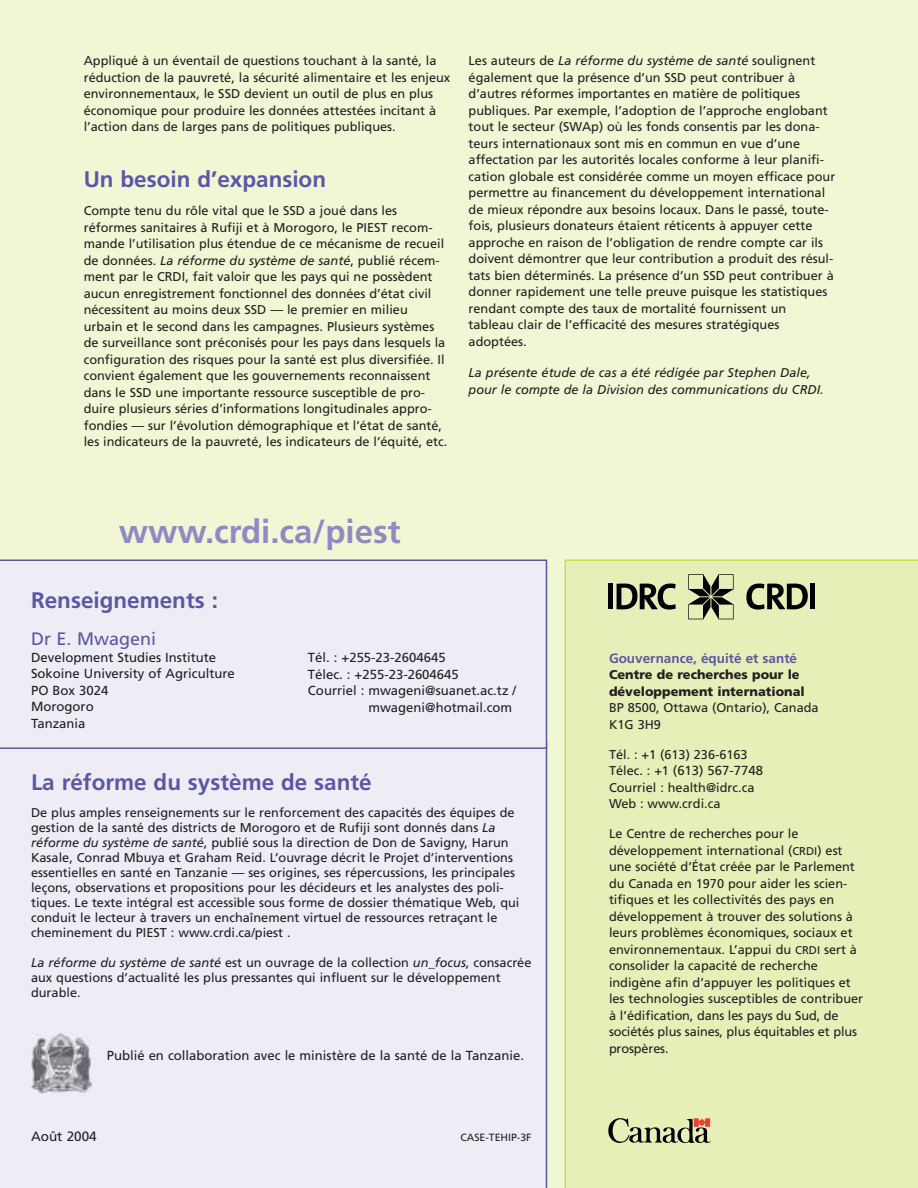
<style>
.page{position:relative;width:918px;height:1188px;background:#f1f6d5}
.page>*{position:absolute;margin:0;border:0;box-sizing:border-box;transform-origin:0 0}
.t1{font:700 33px "Frutiger";color:#908ac3}
.t2{font:700 22.5px "Frutiger";color:#5b57a6}
.t3{font:18px "Frutiger";color:#5b57a6}
.t4{font:700 13.5px "Frutiger";color:#5b57a6}
.t5{font:13.5px "Frutiger";color:#231f1f}
.t6{font:13.2px/16.5px "Frutiger";color:#231f1f}
.t7{font:12.75px/16.5px "Frutiger";color:#231f1f}
.t8{font:italic 12.75px/16.5px "Frutiger";color:#231f1f}
.t9{font:900 12.75px/16.5px "Frutiger";color:#231f1f}
.t10{font:10.5px "Frutiger";color:#231f1f}
.s1{font-style:italic}
.s2{font-size:12.75px}
.s3{font-size:11.25px}
</style>
<div class="page">
<div style="left:564px;top:560px;width:354px;height:628px;background:#e7eeb8"></div>
<div style="left:0;top:749px;width:547px;height:439px;background:#eeedf6"></div>
<div style="left:0;top:560px;width:547px;height:189px;background:#eeedf6"></div>
<hr style="left:608px;top:584px;width:4px;height:25px;background:#000">
<svg style="left:617px;top:584px;width:59px;height:26px;background:#6e7157"></svg>
<svg style="left:746px;top:584px;width:62px;height:26px;background:#72765b"></svg>
<div style="left:810px;top:584px;width:5px;height:25px;background:#000"></div>
<svg style="left:688px;top:574px;width:46px;height:45px;background:#8f9472"></svg>
<svg style="left:606px;top:1115px;width:105px;height:31px;background:#b6b58c"></svg>
<div style="left:30px;top:1021px;width:75px;height:79px;background:#eeedf6"></div>
<img style="left:32px;top:1032px;width:60px;height:62px">
<p class="t7" style="left:84px;top:53px;width:368px">Appliqué à un éventail de questions touchant à la santé, la réduction de la pauvreté, la sécurité alimentaire et les enjeux environnementaux, le SSD devient un outil de plus en plus économique pour produire les données attestées incitant à l’action dans de larges pans de politiques publiques.</p>
<h2 class="t2" style="left:84px;top:170px;width:244px">Un besoin d’expansion</h2>
<p class="t7" style="left:84px;top:203px;width:365px">Compte tenu du rôle vital que le SSD a joué dans les réformes sanitaires à Rufiji et à Morogoro, le PIEST recom&shy;mande l’utilisation plus étendue de ce mécanisme de recueil de données. <span class="s1">La réforme du système de santé</span>, publié récem&shy;ment par le CRDI, fait valoir que les pays qui ne possèdent aucun enregistrement fonctionnel des données d’état civil nécessitent au moins deux SSD — le premier en milieu urbain et le second dans les campagnes. Plusieurs systèmes de surveillance sont préconisés pour les pays dans lesquels la configuration des risques pour la santé est plus diversifiée. Il convient également que les gouvernements reconnaissent dans le SSD une importante ressource susceptible de pro&shy;duire plusieurs séries d’informations longitudinales appro&shy;fondies — sur l’évolution démographique et l’état de santé, les indicateurs de la pauvreté, les indicateurs de l’équité, etc.</p>
<p class="t7" style="left:469px;top:53px;width:368px">Les auteurs de <span class="s1">La réforme du système de santé</span> soulignent également que la présence d’un SSD peut contribuer à d’autres réformes importantes en matière de politiques publiques. Par exemple, l’adoption de l’approche englobant tout le secteur (SWAp) où les fonds consentis par les dona&shy;teurs internationaux sont mis en commun en vue d’une affectation par les autorités locales conforme à leur planifi&shy;cation globale est considérée comme un moyen efficace pour permettre au financement du développement international de mieux répondre aux besoins locaux. Dans le passé, toute&shy;fois, plusieurs donateurs étaient réticents à appuyer cette approche en raison de l’obligation de rendre compte car ils doivent démontrer que leur contribution a produit des résul&shy;tats bien déterminés. La présence d’un SSD peut contribuer à donner rapidement une telle preuve puisque les statistiques rendant compte des taux de mortalité fournissent un<br>tableau clair de l’efficacité des mesures stratégiques adoptées.</p>
<p class="t8" style="left:469px;top:365px;width:357px">La présente étude de cas a été rédigée par Stephen Dale, pour le compte de la Division des communications du CRDI.</p>
<h1 class="t1" style="left:119px;top:519px;width:283px">www.crdi.ca/piest</h1>
<h2 class="t2" style="left:31px;top:591px;width:188px">Renseignements :</h2>
<h3 class="t3" style="left:31px;top:632px;width:126px">Dr E. Mwageni</h3>
<p class="t6" style="left:31px;top:650px;width:205px">Development Studies Institute<br>Sokoine University of Agriculture<br>PO Box 3024<br>Morogoro<br>Tanzania</p>
<p class="t6" style="left:308px;top:650px;width:139px">Tél. : +255-23-2604645</p>
<p class="t6" style="left:308px;top:667px;width:152px">Télec. : +255-23-2604645</p>
<p class="t6" style="left:308px;top:683px;width:210px">Courriel : mwageni@suanet.ac.tz /</p>
<p class="t6" style="left:368px;top:700px;width:145px">mwageni@hotmail.com</p>
<h2 class="t2" style="left:31px;top:773px;width:342px">La réforme du système de santé</h2>
<p class="t7" style="left:31px;top:806px;width:490px;line-height:15px">De plus amples renseignements sur le renforcement des capacités des équipes de gestion de la santé des districts de Morogoro et de Rufiji sont donnés dans <span class="s1">La réforme du système de santé</span>, publié sous la direction de Don de Savigny, Harun Kasale, Conrad Mbuya et Graham Reid. L’ouvrage décrit le Projet d’interventions essentielles en santé en Tanzanie — ses origines, ses répercussions, les principales leçons, observations et propositions pour les décideurs et les analystes des poli&shy;tiques. Le texte intégral est accessible sous forme de dossier thématique Web, qui conduit le lecteur à travers un enchaînement virtuel de ressources retraçant le cheminement du PIEST : www.crdi.ca/piest .</p>
<p class="t7" style="left:31px;top:956px;width:502px;line-height:15px"><span class="s1">La réforme du système de santé</span> est un ouvrage de la collection <span class="s1">un_focus</span>, consacrée aux questions d’actualité les plus pressantes qui influent sur le développement durable.</p>
<p class="t6" style="left:107px;top:1048px;width:419px">Publié en collaboration avec le ministère de la santé de la Tanzanie.</p>
<p class="t5" style="left:31px;top:1131px;width:67px">Août 2004</p>
<p class="t10" style="left:460px;top:1133px;width:73px">CASE-TEHIP-3F</p>
<p class="t4" style="left:609px;top:652px;width:190px">Gouvernance, équité et santé</p>
<p class="t9" style="left:609px;top:667px;width:197px">Centre de recherches pour le développement international</p>
<p class="t7" style="left:609px;top:700px;width:211px">BP 8500, Ottawa (Ontario), Canada<br>K1G 3H9</p>
<p class="t7" style="left:609px;top:747px;width:140px">Tél. : +1 (613) 236-6163</p>
<p class="t6" style="left:609px;top:763px;width:156px"><span class="s2">Télec. : +1</span> (613) 567-7748</p>
<p class="t7" style="left:609px;top:780px;width:147px">Courriel : health@idrc.ca<br>Web : www.crdi.ca</p>
<p class="t7" style="left:609px;top:826px;width:256px">Le Centre de recherches pour le développement international (<span class="s3">CRDI</span>) est une société d’État créée par le Parlement du Canada en 1970 pour aider les scien&shy;tifiques et les collectivités des pays en développement à trouver des solutions à leurs problèmes économiques, sociaux et environnementaux. L’appui du <span class="s3">CRDI</span> sert à consolider la capacité de recherche indigène afin d’appuyer les politiques et les technologies susceptibles de contribuer à l’édification, dans les pays du Sud, de sociétés plus saines, plus équitables et plus prospères.</p>
</div>
